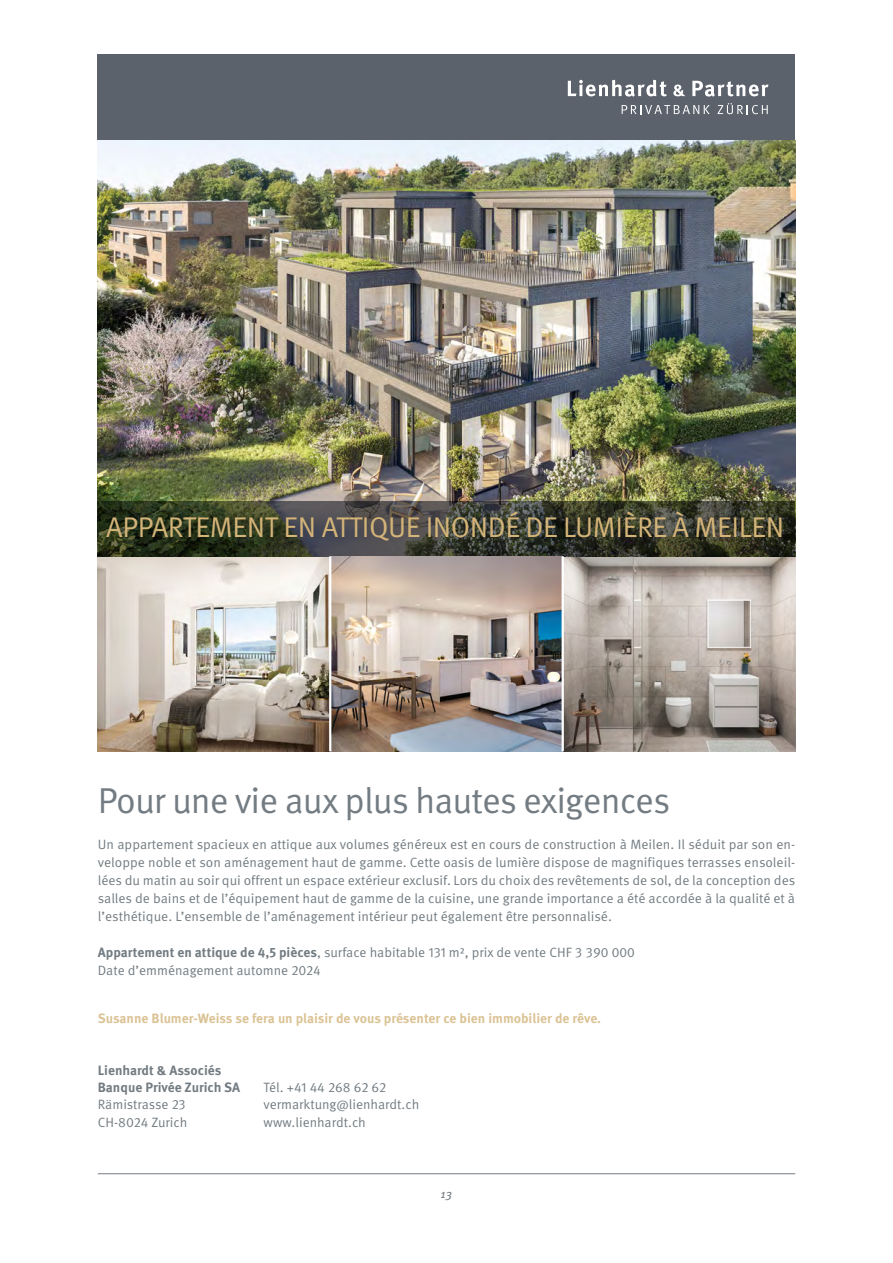
<style>
.page{position:relative;width:893px;height:1263px;background:#fff}
.page>*{position:absolute;margin:0;border:0;box-sizing:border-box;transform-origin:0 0}
.t1{font:36px "Meta Pro Norm";letter-spacing:-.03em;color:#737c82}
.t2{font:28.5px "Meta Pro Norm";letter-spacing:-.015em;color:#d4b478}
.t3{font:13.5px/18px "Meta Pro Norm";color:#737c82;text-align:justify}
.t4{font:700 13.5px "Meta Pro";color:#dbc395}
.t5{font:700 13.5px "Meta Pro";letter-spacing:-.005em;color:#737c82}
.t6{font:13.5px "Meta Pro Norm";letter-spacing:-.02em;color:#737c82}
.pagina_um{font:italic 12px "Meta Pro";color:#737c82}
.s1{font-family:"Meta Pro";font-weight:700}
</style>
<div class="page">
<hr style="left:98px;top:1173px;width:697px;height:1px;background:#737c82">
<img style="left:98px;top:141px;width:697px;height:610px">
<div style="left:98px;top:55px;width:697px;height:86px;background:#5c626c"></div>
<svg style="left:98px;top:501px;width:697px;height:55px;background:#383c2f"></svg>
<svg style="left:568px;top:80px;width:99px;height:17px"></svg>
<svg style="left:673px;top:85px;width:12px;height:11px"></svg>
<svg style="left:692px;top:81px;width:76px;height:16px"></svg>
<svg style="left:622px;top:105px;width:88px;height:9px"></svg>
<svg style="left:718px;top:103px;width:50px;height:11px"></svg>
<hr style="left:329px;top:556px;width:2px;height:195px;background:#fff">
<hr style="left:562px;top:556px;width:2px;height:195px;background:#fff">
<p class="t2" style="left:106px;top:505px;width:679px">APPARTEMENT EN ATTIQUE INONDÉ DE LUMIÈRE À MEILEN</p>
<p class="t1" style="left:98px;top:773px;width:574px">Pour une vie aux plus hautes exigences</p>
<p class="t3" style="left:98px;top:834px;width:699px">Un appartement spacieux en attique aux volumes généreux est en cours de construction à Meilen. Il séduit par son en&shy;veloppe noble et son aménagement haut de gamme. Cette oasis de lumière dispose de magnifiques terrasses ensoleil&shy;lées du matin au soir qui offrent un espace extérieur exclusif. Lors du choix des revêtements de sol, de la conception des salles de bains et de l’équipement haut de gamme de la cuisine, une grande importance a été accordée à la qualité et à l’esthétique. L’ensemble de l’aménagement intérieur peut également être personnalisé.</p>
<p class="t3" style="left:98px;top:942px;width:538px"><span class="s1">Appartement en attique de 4,5 pièces</span>, surface habitable 131 m², prix de vente CHF 3 390 000</p>
<p class="t3" style="left:98px;top:960px;width:225px">Date d’emménagement automne 2024</p>
<p class="t4" style="left:98px;top:1008px;width:505px">Susanne Blumer-Weiss se fera un plaisir de vous présenter ce bien immobilier de rêve.</p>
<p class="t5" style="left:98px;top:1060px;width:125px">Lienhardt &amp; Associés</p>
<p class="t5" style="left:98px;top:1077px;width:144px">Banque Privée Zurich SA</p>
<p class="t6" style="left:264px;top:1077px;width:124px">Tél. +41 44 268 62 62</p>
<p class="t3" style="left:98px;top:1095px;width:89px">Rämistrasse 23</p>
<p class="t3" style="left:264px;top:1095px;width:157px">vermarktung@lienhardt.ch</p>
<p class="t3" style="left:98px;top:1112px;width:91px">CH-8024 Zurich</p>
<p class="t3" style="left:264px;top:1112px;width:104px">www.lienhardt.ch</p>
<p class="pagina_um" style="left:441px;top:1185px;width:13px">13</p>
</div>
